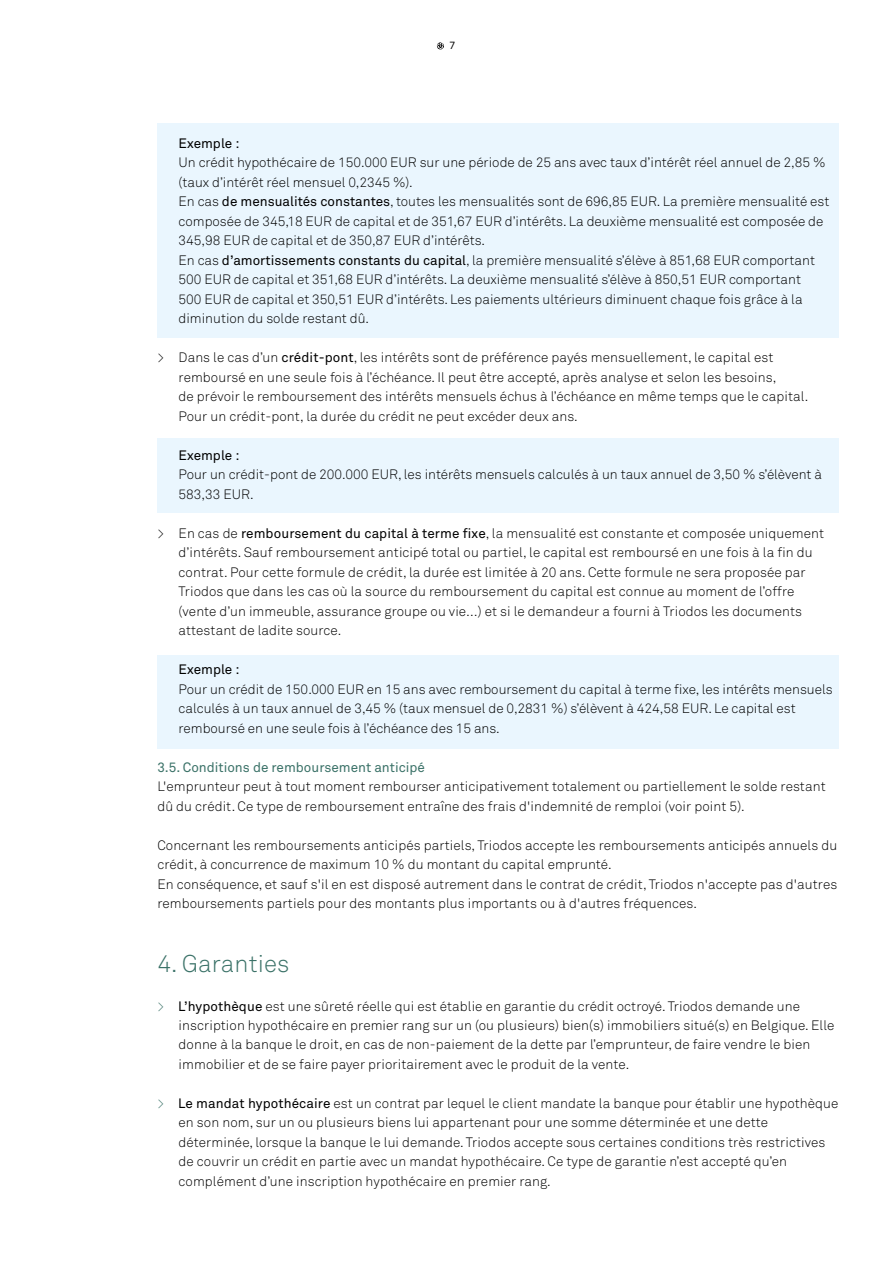
<style>
.page{position:relative;width:893px;height:1263px;background:#fff}
.page>*{position:absolute;margin:0;border:0;box-sizing:border-box;transform-origin:0 0}
.t1{font:300 24px "Akkurat";letter-spacing:.005em;color:#3b7268}
.t2{font:300 13.5px/19.5px "Akkurat";letter-spacing:.005em;color:#000}
.t3{font:13.5px "Akkurat";color:#3b7268}
.t4{font:13.5px "Akkurat";color:#000}
.t5{font:10.5px "Akkurat";color:#000}
.s1{font-weight:400}
.s2{color:#3b7268}
</style>
<div class="page">
<div style="left:157px;top:438px;width:682px;height:75px;background:#eaf6fe"></div>
<div style="left:157px;top:123px;width:682px;height:214px;background:#eaf6fe"></div>
<div style="left:157px;top:655px;width:682px;height:93px;background:#eaf6fe"></div>
<svg style="left:437px;top:42px;width:7px;height:7px"></svg>
<p class="t5" style="left:449px;top:40px;width:7px">7</p>
<p class="t4" style="left:179px;top:135px;width:62px">Exemple :</p>
<p class="t2" style="left:179px;top:153px;width:652px">Un crédit hypothécaire de 150.000 EUR sur une période de 25 ans avec taux d’intérêt réel annuel de 2,85 % (taux d’intérêt réel mensuel 0,2345 %).<br>En cas <span class="s1">de mensualités constantes</span>, toutes les mensualités sont de 696,85 EUR. La première mensualité est composée de 345,18 EUR de capital et de 351,67 EUR d’intérêts. La deuxième mensualité est composée de 345,98 EUR de capital et de 350,87 EUR d’intérêts.<br>En cas <span class="s1">d’amortissements constants du capital</span>, la première mensualité s’élève à 851,68 EUR comportant 500 EUR de capital et 351,68 EUR d’intérêts. La deuxième mensualité s’élève à 850,51 EUR comportant<br>500 EUR de capital et 350,51 EUR d’intérêts. Les paiements ultérieurs diminuent chaque fois grâce à la diminution du solde restant dû.</p>
<p class="t2" style="left:179px;top:348px;width:631px;text-indent:-21px">&gt; Dans le cas d’un <span class="s1">crédit-pont</span>, les intérêts sont de préférence payés mensuellement, le capital est remboursé en une seule fois à l’échéance. Il peut être accepté, après analyse et selon les besoins,<br>de prévoir le remboursement des intérêts mensuels échus à l’échéance en même temps que le capital.<br>Pour un crédit-pont, la durée du crédit ne peut excéder deux ans.</p>
<p class="t4" style="left:179px;top:447px;width:62px">Exemple :</p>
<p class="t2" style="left:179px;top:465px;width:645px">Pour un crédit-pont de 200.000 EUR, les intérêts mensuels calculés à un taux annuel de 3,50 % s’élèvent à<br>583,33 EUR.</p>
<p class="t2" style="left:179px;top:524px;width:647px;text-indent:-21px">&gt; En cas de <span class="s1">remboursement du capital à terme fixe</span>, la mensualité est constante et composée uniquement d’intérêts. Sauf remboursement anticipé total ou partiel, le capital est remboursé en une fois à la fin du contrat. Pour cette formule de crédit, la durée est limitée à 20 ans. Cette formule ne sera proposée par Triodos que dans les cas où la source du remboursement du capital est connue au moment de l’offre (vente d’un immeuble, assurance groupe ou vie…) et si le demandeur a fourni à Triodos les documents attestant de ladite source.</p>
<p class="t4" style="left:179px;top:662px;width:62px">Exemple :</p>
<p class="t2" style="left:179px;top:680px;width:656px">Pour un crédit de 150.000 EUR en 15 ans avec remboursement du capital à terme fixe, les intérêts mensuels calculés à un taux annuel de 3,45 % (taux mensuel de 0,2831 %) s’élèvent à 424,58 EUR. Le capital est remboursé en une seule fois à l’échéance des 15 ans.</p>
<p class="t3" style="left:157px;top:759px;width:269px">3.5. Conditions de remboursement anticipé</p>
<p class="t2" style="left:157px;top:777px;width:670px">L'emprunteur peut à tout moment rembourser anticipativement totalement ou partiellement le solde restant dû du crédit. Ce type de remboursement entraîne des frais d'indemnité de remploi (voir point 5).</p>
<p class="t2" style="left:157px;top:836px;width:681px">Concernant les remboursements anticipés partiels, Triodos accepte les remboursements anticipés annuels du crédit, à concurrence de maximum 10 % du montant du capital emprunté.<br>En conséquence, et sauf s'il en est disposé autrement dans le contrat de crédit, Triodos n'accepte pas d'autres remboursements partiels pour des montants plus importants ou à d'autres fréquences.</p>
<h1 class="t1" style="left:157px;top:949px;width:134px">4. Garanties</h1>
<p class="t2" style="left:179px;top:996px;width:657px;text-indent:-21px"><span class="s2">&gt;</span> <span class="s1">L’hypothèque</span> est une sûreté réelle qui est établie en garantie du crédit octroyé. Triodos demande une inscription hypothécaire en premier rang sur un (ou plusieurs) bien(s) immobiliers situé(s) en Belgique. Elle donne à la banque le droit, en cas de non-paiement de la dette par l’emprunteur, de faire vendre le bien immobilier et de se faire payer prioritairement avec le produit de la vente.</p>
<p class="t2" style="left:179px;top:1094px;width:661px;text-indent:-21px"><span class="s2">&gt;</span> <span class="s1">Le mandat hypothécaire</span> est un contrat par lequel le client mandate la banque pour établir une hypothèque en son nom, sur un ou plusieurs biens lui appartenant pour une somme déterminée et une dette déterminée, lorsque la banque le lui demande. Triodos accepte sous certaines conditions très restrictives de couvrir un crédit en partie avec un mandat hypothécaire. Ce type de garantie n’est accepté qu’en complément d’une inscription hypothécaire en premier rang.</p>
</div>
